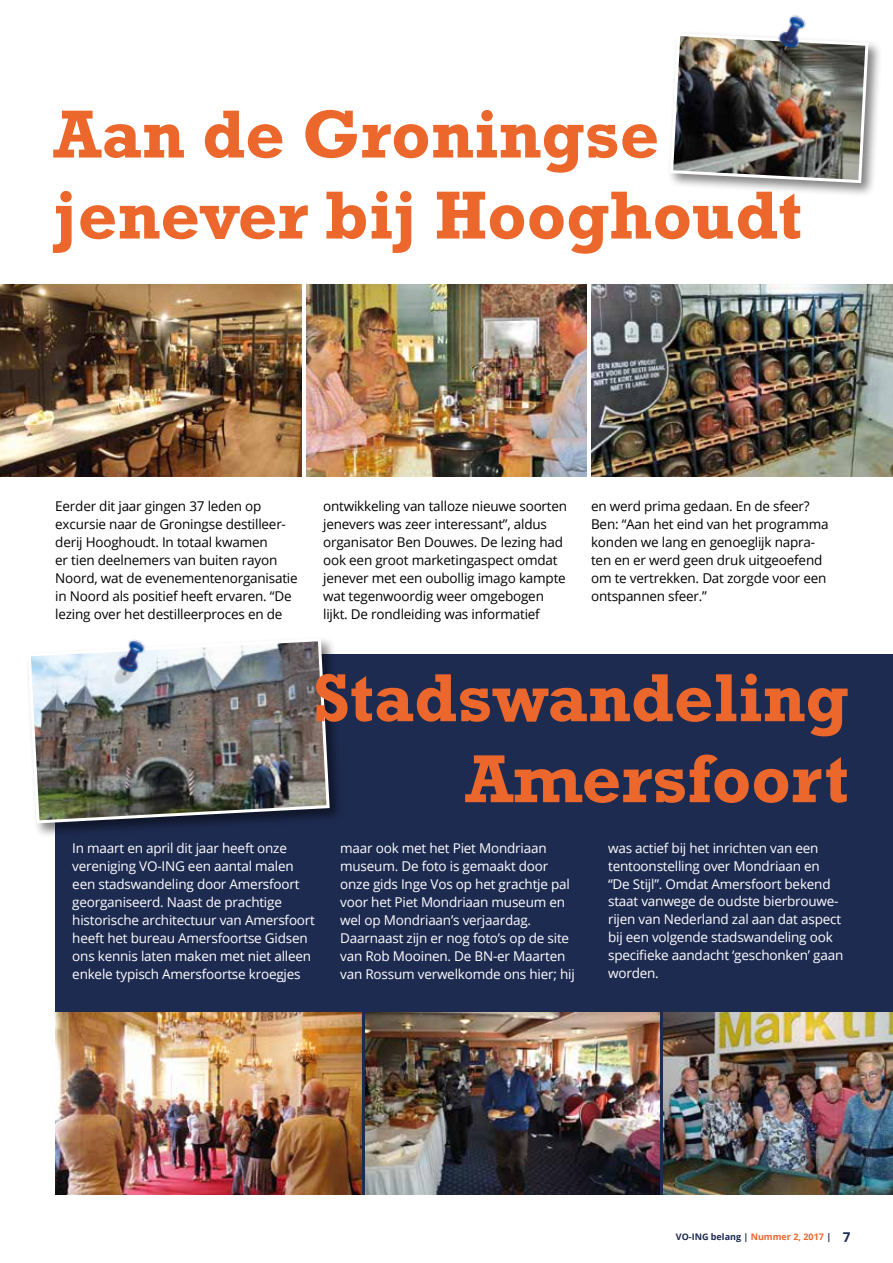
<style>
.page{position:relative;width:893px;height:1263px;background:#fff}
.page>*{position:absolute;margin:0;border:0;box-sizing:border-box;transform-origin:0 0}
.t1{font:700 69px/81px "Rockwell";color:#ec672c;text-align:right}
.t2{font:13.5px/18px "Open Sans";letter-spacing:-.015em;color:#fff}
.t3{font:13.5px/18px "Open Sans";letter-spacing:-.015em;color:#000}
.t4{font:700 9px "Open Sans";color:#1e2b51}
.s1{color:#ec672c}
.s2{font-size:13.5px}
</style>
<div class="page">
<div style="left:55px;top:655px;width:838px;height:540px;background:#1e2b51"></div>
<div style="left:667px;top:30px;width:216px;height:168px;background:#000;opacity:.5"></div>
<img style="left:668px;top:31px;width:202px;height:154px">
<div style="left:25px;top:635px;width:319px;height:203px;background:#000;opacity:.5"></div>
<img style="left:26px;top:637px;width:305px;height:188px">
<img style="left:761px;top:15px;width:69px;height:57px">
<img style="left:100px;top:635px;width:69px;height:61px">
<img style="left:55px;top:1012px;width:306px;height:183px">
<img style="left:366px;top:1012px;width:293px;height:183px">
<img style="left:663px;top:1012px;width:230px;height:183px">
<img style="left:591px;top:285px;width:302px;height:191px">
<img style="left:0;top:285px;width:302px;height:191px">
<img style="left:306px;top:285px;width:281px;height:191px">
<h1 class="t1" style="left:53px;top:93px;width:750px;text-align:left">Aan de Groningse jenever bij Hooghoudt</h1>
<p class="t3" style="left:55px;top:496px;width:244px">Eerder dit jaar gingen 37 leden op excursie naar de Groningse destilleer&shy;derij Hooghoudt. In totaal kwamen<br>er tien deelnemers van buiten rayon Noord, wat de evenementenorganisatie in Noord als positief heeft ervaren. “De lezing over het destilleerproces en de</p>
<p class="t3" style="left:323px;top:496px;width:245px">ontwikkeling van talloze nieuwe soorten jenevers was zeer interessant”, aldus organisator Ben Douwes. De lezing had ook een groot marketingaspect omdat jenever met een oubollig imago kampte wat tegenwoordig weer omgebogen lijkt. De rondleiding was informatief</p>
<p class="t3" style="left:591px;top:496px;width:239px">en werd prima gedaan. En de sfeer?<br>Ben: “Aan het eind van het programma konden we lang en genoeglijk napra&shy;ten en er werd geen druk uitgeoefend om te vertrekken. Dat zorgde voor een ontspannen sfeer.”</p>
<h1 class="t1" style="left:313px;top:656px;width:537px">Stadswandeling<br>Amersfoort</h1>
<p class="t2" style="left:72px;top:838px;width:244px">In maart en april dit jaar heeft onze vereniging VO-ING een aantal malen een stadswandeling door Amersfoort georganiseerd. Naast de prachtige historische architectuur van Amersfoort heeft het bureau Amersfoortse Gidsen ons kennis laten maken met niet alleen enkele typisch Amersfoortse kroegjes</p>
<p class="t2" style="left:340px;top:838px;width:236px">maar ook met het Piet Mondriaan museum. De foto is gemaakt door onze gids Inge Vos op het grachtje pal voor het Piet Mondriaan museum en wel op Mondriaan’s verjaardag.<br>Daarnaast zijn er nog foto’s op de site van Rob Mooinen. De BN-er Maarten van Rossum verwelkomde ons hier; hij</p>
<p class="t2" style="left:608px;top:838px;width:237px">was actief bij het inrichten van een tentoonstelling over Mondriaan en “De Stijl”. Omdat Amersfoort bekend staat vanwege de oudste bierbrouwe&shy;rijen van Nederland zal aan dat aspect bij een volgende stadswandeling ook specifieke aandacht ‘geschonken’ gaan worden.</p>
<p class="t4" style="left:676px;top:1231px;width:176px">VO-ING belang | <span class="s1">Nummer 2, 2017</span> | <span class="s2">7</span></p>
</div>
